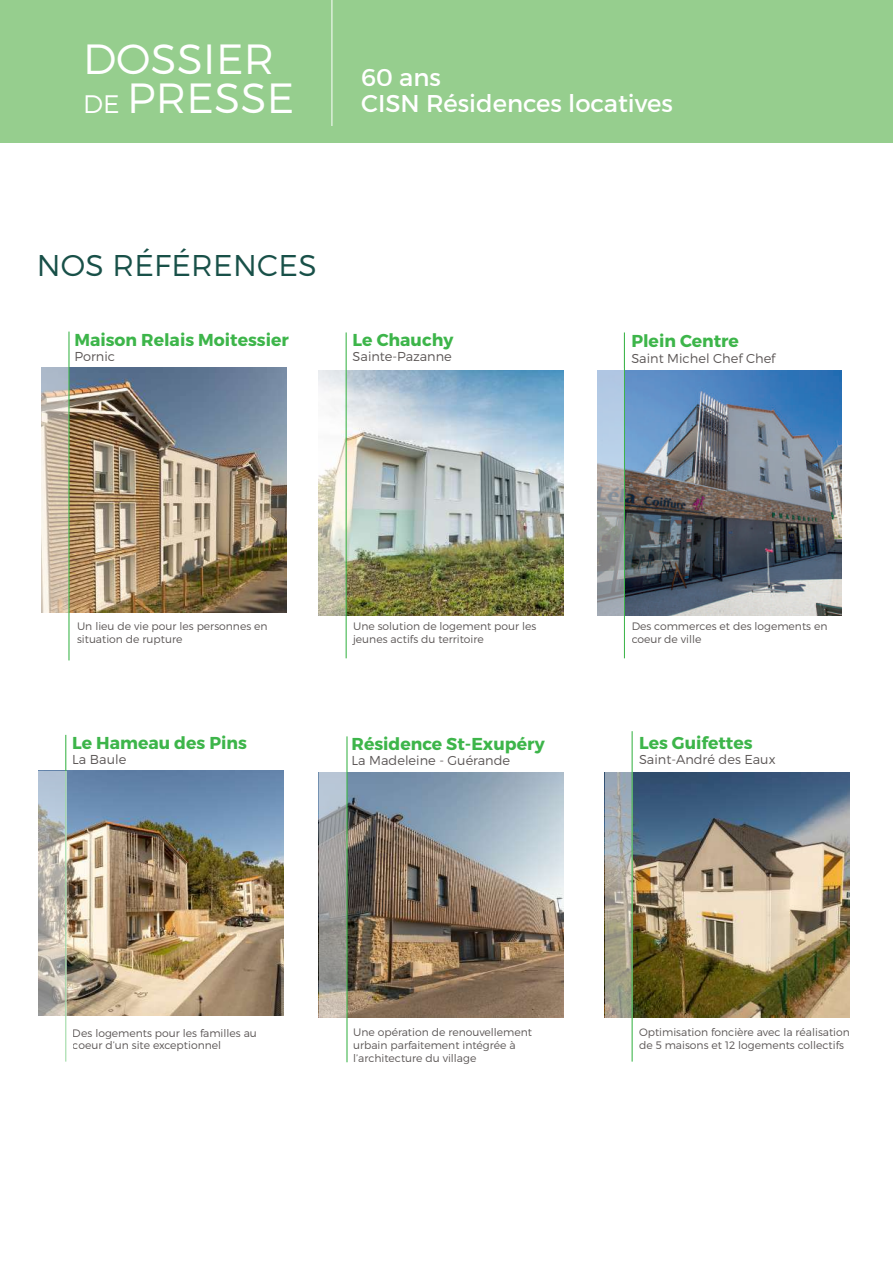
<style>
.page{position:relative;width:893px;height:1263px;background:#fff}
.page>*{position:absolute;margin:0;border:0;box-sizing:border-box;transform-origin:0 0}
.t1{font:300 42.15px/39.2px "Montserrat";letter-spacing:.01em;color:#fff}
.t2{font:300 30px "Montserrat";letter-spacing:.01em;color:#185048}
.t3{font:24.3px/26px "Montserrat";color:#fff}
.t4{font:700 17.25px "Montserrat";color:#3db54a}
.t5{font:300 12.9px "Montserrat";color:#5b5655}
.t6{font:300 10.8px/12.9px "Montserrat";color:#5b5655}
.s1{font-size:25.35px}
</style>
<div class="page">
<div style="left:0;top:0;width:893px;height:142px;background:#96ce8e"></div>
<img style="left:348px;top:773px;width:215px;height:244px">
<img style="left:633px;top:773px;width:216px;height:244px">
<svg style="left:319px;top:773px;width:27px;height:245px;background:#a4a4a4"></svg>
<svg style="left:605px;top:765px;width:28px;height:297px"></svg>
<hr style="left:346px;top:736px;width:2px;height:326px;background:#3db54a">
<hr style="left:632px;top:731px;width:1px;height:330px;background:#3db54a">
<hr style="left:332px;top:0;width:1px;height:126px;background:#fff">
<img style="left:66px;top:771px;width:217px;height:244px">
<hr style="left:65px;top:735px;width:1px;height:326px;background:#3db54a">
<svg style="left:38px;top:771px;width:28px;height:291px"></svg>
<img style="left:70px;top:368px;width:216px;height:244px">
<svg style="left:41px;top:367px;width:27px;height:246px;background:#d1c4b5"></svg>
<hr style="left:68px;top:332px;width:2px;height:328px;background:#3db54a">
<img style="left:345px;top:371px;width:218px;height:244px">
<svg style="left:318px;top:370px;width:27px;height:246px"></svg>
<hr style="left:346px;top:332px;width:1px;height:326px;background:#3db54a">
<img style="left:625px;top:371px;width:217px;height:244px">
<hr style="left:624px;top:332px;width:1px;height:326px;background:#3db54a">
<svg style="left:597px;top:368px;width:27px;height:290px"></svg>
<h1 class="t1" style="left:83px;top:39px;width:213px">DOSSIER<br><span class="s1">DE</span> PRESSE</h1>
<h3 class="t3" style="left:361px;top:64px;width:313px">60 ans<br>CISN Résidences locatives</h3>
<h2 class="t2" style="left:37px;top:247px;width:281px">NOS RÉFÉRENCES</h2>
<h3 class="t4" style="left:74px;top:329px;width:216px">Maison Relais Moitessier</h3>
<p class="t5" style="left:74px;top:349px;width:42px">Pornic</p>
<h3 class="t4" style="left:353px;top:329px;width:102px">Le Chauchy</h3>
<p class="t5" style="left:353px;top:349px;width:101px">Sainte-Pazanne</p>
<h3 class="t4" style="left:631px;top:330px;width:109px">Plein Centre</h3>
<p class="t5" style="left:631px;top:350px;width:146px">Saint Michel Chef Chef</p>
<p class="t6" style="left:77px;top:619px;width:192px">Un lieu de vie pour les personnes en situation de rupture</p>
<h3 class="t4" style="left:72px;top:732px;width:176px">Le Hameau des Pins</h3>
<p class="t5" style="left:72px;top:752px;width:55px">La Baule</p>
<p class="t6" style="left:353px;top:619px;width:185px">Une solution de logement pour les jeunes actifs du territoire</p>
<h3 class="t4" style="left:352px;top:733px;width:195px">Résidence St-Exupéry</h3>
<p class="t5" style="left:352px;top:753px;width:160px">La Madeleine - Guérande</p>
<p class="t6" style="left:632px;top:619px;width:197px">Des commerces et des logements en coeur de ville</p>
<h3 class="t4" style="left:639px;top:732px;width:115px">Les Guifettes</h3>
<p class="t5" style="left:639px;top:752px;width:138px">Saint-André des Eaux</p>
<p class="t6" style="left:73px;top:1026px;width:186px">Des logements pour les familles au coeur d’un site exceptionnel</p>
<p class="t6" style="left:353px;top:1026px;width:181px">Une opération de renouvellement urbain parfaitement intégrée à l’architecture du village</p>
<p class="t6" style="left:639px;top:1026px;width:212px">Optimisation foncière avec la réalisation de 5 maisons et 12 logements collectifs</p>
</div>
